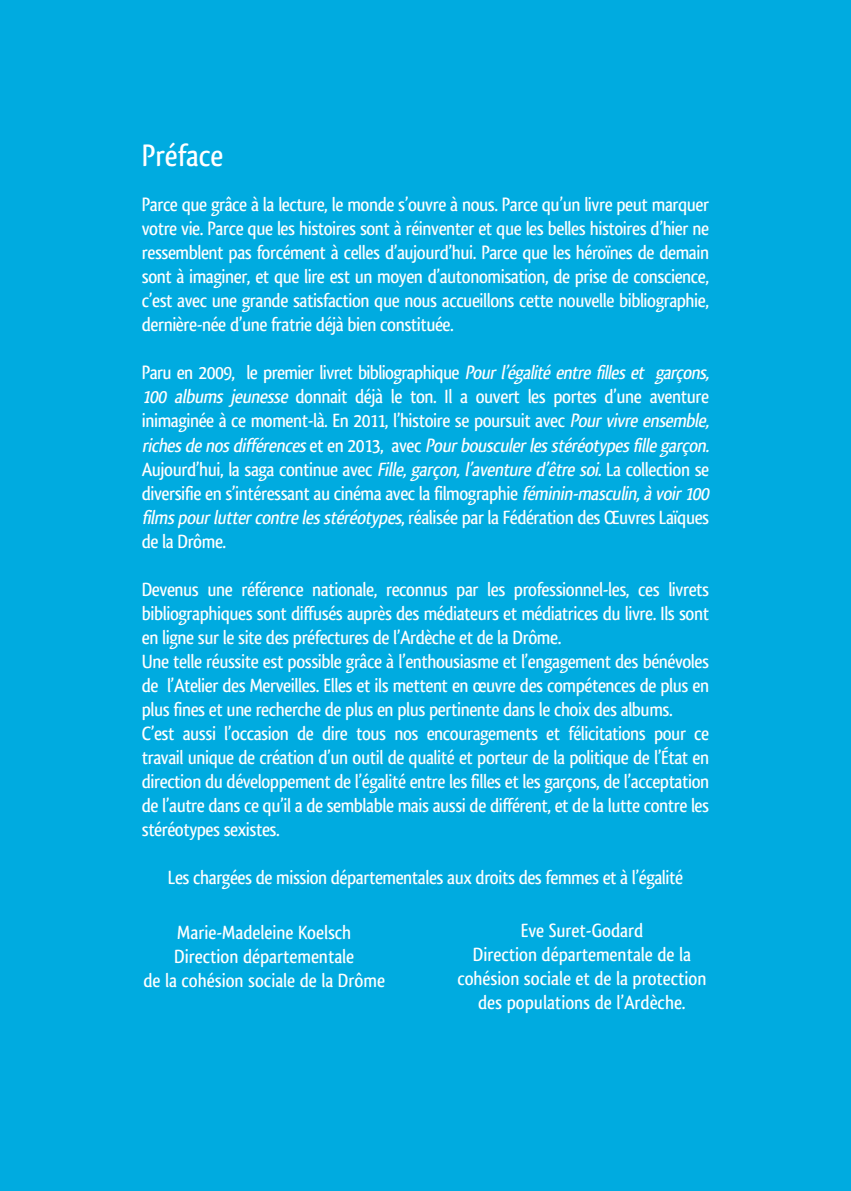
<style>
.page{position:relative;width:851px;height:1191px;background:#fff}
.page>*{position:absolute;margin:0;border:0;box-sizing:border-box;transform-origin:0 0}
.t1{font:500 32px "Qlassik";color:#fff}
.t2{font:500 20px/24px "Qlassik";letter-spacing:-.02em;color:#fff}
.t3{font:500 20px/24px "Qlassik";color:#fff;text-align:center}
.s1{font-style:italic}
</style>
<div class="page">
<div style="left:0;top:0;width:850px;height:1191px;background:#00abe0"></div>
<h1 class="t1" style="left:142px;top:136px;width:83px">Préface</h1>
<p class="t2" style="left:142px;top:193px;width:568px;text-align:justify">Parce que grâce à la lecture, le monde s’ouvre à nous. Parce qu’un livre peut marquer votre vie. Parce que les histoires sont à réinventer et que les belles histoires d’hier ne ressemblent pas forcément à celles d’aujourd’hui. Parce que les héroïnes de demain sont à imaginer, et que lire est un moyen d’autonomisation, de prise de conscience, c’est avec une grande satisfaction que nous accueillons cette nouvelle bibliographie, dernière-née d’une fratrie déjà bien constituée.</p>
<p class="t2" style="left:142px;top:361px;width:573px">Paru en 2009, le premier livret bibliographique <span class="s1">Pourl’égalitéentrefilleset garçons, 100 albums jeunesse</span> donnait déjà le ton. Il a ouvert les portes d’une aventure inimaginée à ce moment-là. En 2011, l’histoire se poursuit avec <span class="s1">Pourvivreensemble, richesdenosdifférences</span>e t e n 2 0 1 3 , a v e c <span class="s1">Pourbousculerlesstéréotypesfillegarçon.<br></span>Aujourd’hui, la saga continue avec <span class="s1">Fille,garçon,l’aventured’êtresoi.</span>La collection se diversifie en s’intéressant au cinéma avec la filmographie <span class="s1">féminin-masculin,àvoir100 filmspourluttercontrelesstéréotypes</span>, réalisée par la Fédération des Œuvres Laïques de la Drôme.</p>
<p class="t2" style="left:142px;top:577px;width:568px">Devenus une référence nationale, reconnus par les professionnel-les, ces livrets bibliographiques sont diffusés auprès des médiateurs et médiatrices du livre. Ils sont en ligne sur le site des préfectures de l’Ardèche et de la Drôme.<br>Une telle réussite est possible grâce à l’enthousiasme et l’engagement des bénévoles de l’Atelier des Merveilles. Elles et ils mettent en œuvre des compétences de plus en plus fines et une recherche de plus en plus pertinente dans le choix des albums.<br>C’est aussi l’occasion de dire tous nos encouragements et félicitations pour ce travail unique de création d’un outil de qualité et porteur de la politique de l’État en direction du développement de l’égalité entre les filles et les garçons, de l’acceptation de l’autre dans ce qu’il a de semblable mais aussi de différent, et de la lutte contre les stéréotypes sexistes.</p>
<p class="t2" style="left:168px;top:865px;width:516px">Les chargées de mission départementales aux droits des femmes et à l’égalité</p>
<p class="t3" style="left:143px;top:920px;width:243px">Marie-Madeleine Koelsch<br>Direction départementale<br>de la cohésion sociale de la Drôme</p>
<p class="t3" style="left:457px;top:918px;width:250px">Eve Suret-Godard<br>Direction départementale de la cohésion sociale et de la protection des populations de l’Ardèche.</p>
</div>
